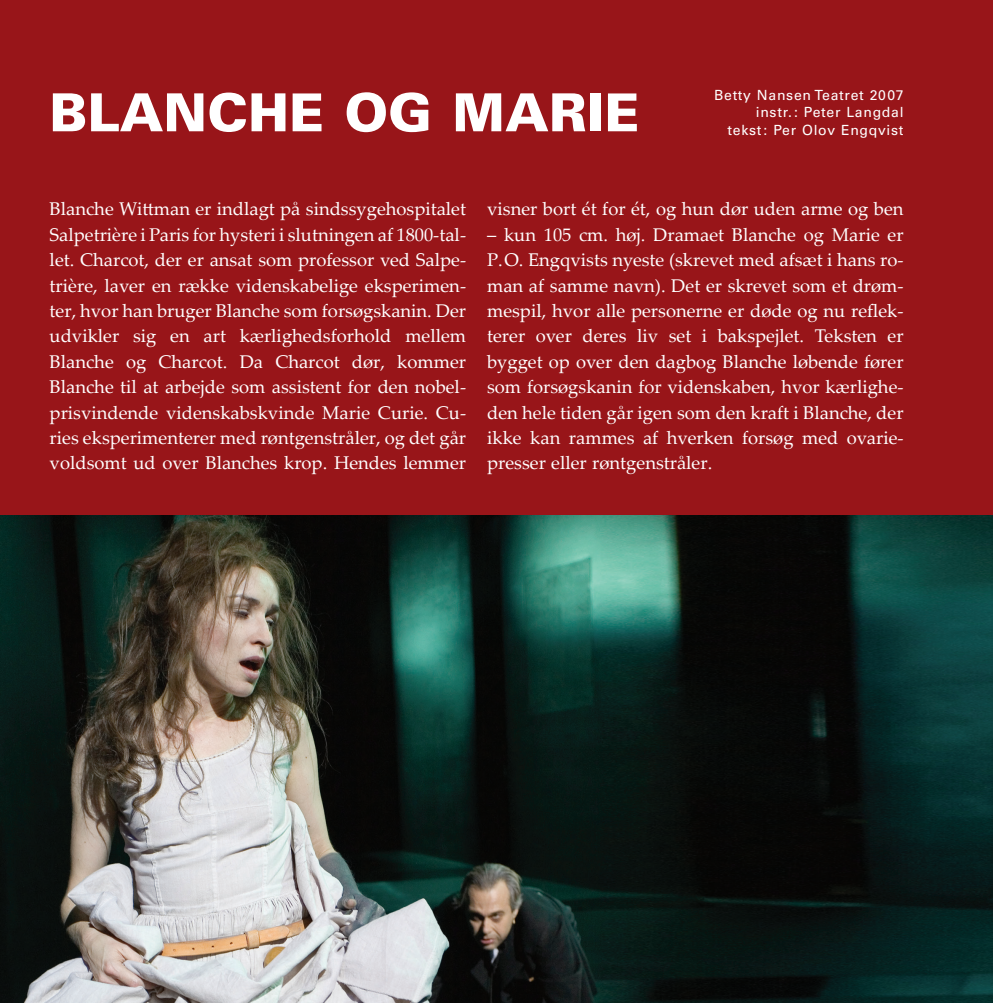
<style>
.page{position:relative;width:993px;height:1003px;background:#fff}
.page>*{position:absolute;margin:0;border:0;box-sizing:border-box;transform-origin:0 0}
.Over1{font:900 52.5px "Univers";color:#fff}
.Introtekst{font:18.38px/25.4px "Palatino Linotype";color:#fff;text-align:justify}
.Intromargin{font:14px "Univers";letter-spacing:.05em;color:#fff}
</style>
<div class="page">
<div style="left:0;top:0;width:992px;height:1002px;background:#981519"></div>
<img style="left:0;top:515px;width:992px;height:487px">
<p class="Over1" style="left:50px;top:79px;width:591px">BLANCHE OG MARIE</p>
<p class="Intromargin" style="left:714px;top:87px;width:191px">Betty Nansen Teatret 2007</p>
<p class="Intromargin" style="left:755px;top:104px;width:149px">instr.: Peter Langdal</p>
<p class="Intromargin" style="left:727px;top:122px;width:177px">tekst: Per Olov Engqvist</p>
<p class="Introtekst" style="left:50px;top:196px;width:418px">Blanche Wittman er indlagt på sindssygehospitalet Salpetrière i Paris for hysteri i slutningen af 1800-tal&shy;let. Charcot, der er ansat som professor ved Salpe&shy;trière, laver en række videnskabelige eksperimen&shy;ter, hvor han bruger Blanche som forsøgskanin. Der udvikler sig en art kærlighedsforhold mellem Blanche og Charcot. Da Charcot dør, kommer Blanche til at arbejde som assistent for den nobel&shy;prisvindende videnskabskvinde Marie Curie. Cu&shy;ries eksperimenterer med røntgenstråler, og det går voldsomt ud over Blanches krop. Hendes lemmer</p>
<p class="Introtekst" style="left:487px;top:196px;width:418px">visner bort ét for ét, og hun dør uden arme og ben</p>
<p class="Introtekst" style="left:487px;top:221px;width:418px">– kun 105 cm. høj. Dramaet Blanche og Marie er P. O. Engqvists nyeste (skrevet med afsæt i hans ro&shy;man af samme navn). Det er skrevet som et drøm&shy;mespil, hvor alle personerne er døde og nu reflek&shy;terer over deres liv set i bakspejlet. Teksten er bygget op over den dagbog Blanche løbende fører som forsøgskanin for videnskaben, hvor kærlighe&shy;den hele tiden går igen som den kraft i Blanche, der ikke kan rammes af hverken forsøg med ovarie&shy;presser eller røntgenstråler.</p>
</div>
